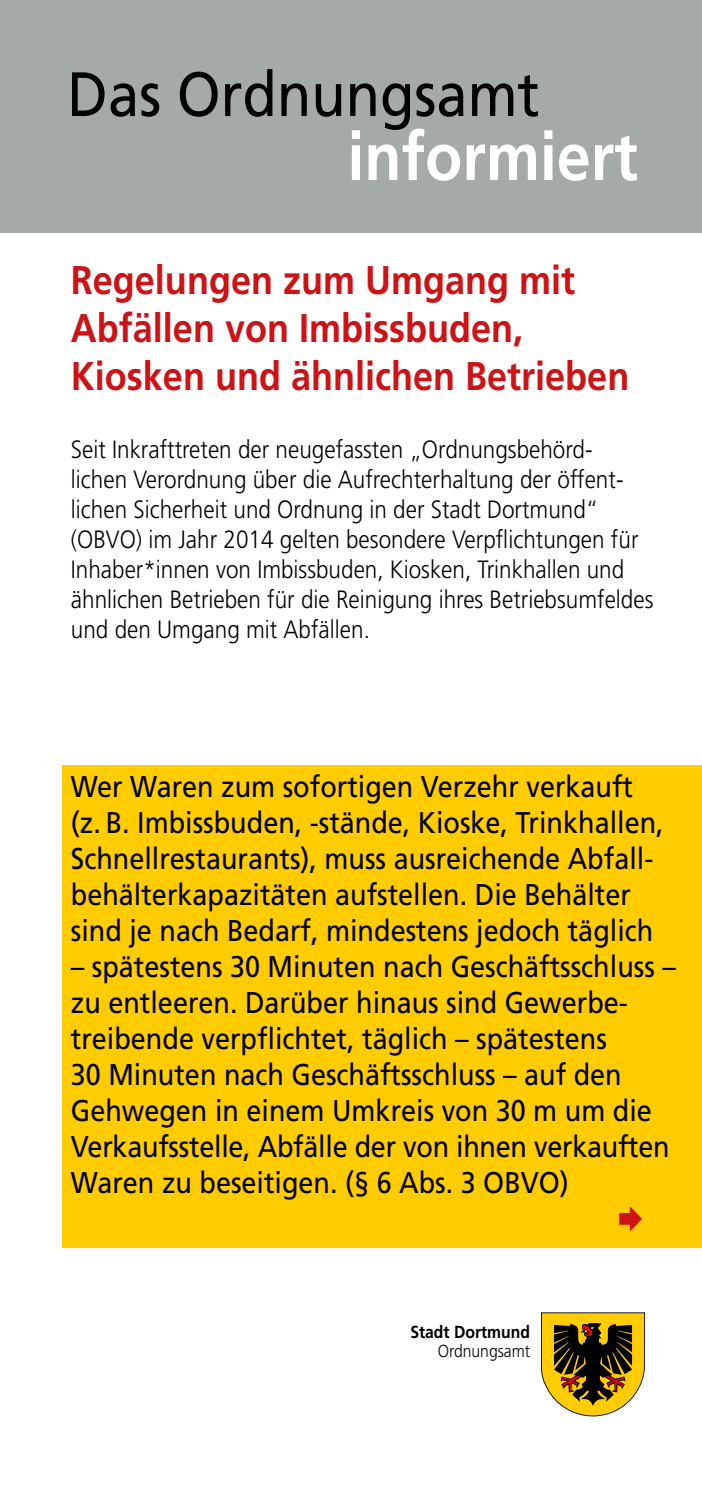
<style>
.page{position:relative;width:702px;height:1489px;background:#fff}
.page>*{position:absolute;margin:0;border:0;box-sizing:border-box;transform-origin:0 0}
.t1{font:700 67.5px "Frutiger LT";color:#fff;scale:.9 1}
.t2{font:62.5px "Frutiger LT";color:#000;scale:.9 1}
.t3{font:700 40px/48px "Frutiger LT";color:#cd1316;scale:.9 1}
.t4{font:30px/36px "Frutiger LT";color:#000;scale:.9 1}
.t5{font:300 25px/30px "Frutiger LT";color:#000;scale:.9 1}
.t6{font:700 17.5px "Frutiger LT";color:#000;scale:.9 1}
.t7{font:300 17.5px "Frutiger LT";color:#000;scale:.9 1}
</style>
<div class="page">
<div style="left:0;top:0;width:702px;height:232px;background:#a4a9aa"></div>
<div style="left:62px;top:765px;width:640px;height:482px;background:#fc0"></div>
<svg style="left:541px;top:1312px;width:104px;height:104px;background:#997c1b"></svg>
<h2 class="t2" style="left:67px;top:58px;width:526px">Das Ordnungsamt</h2>
<h1 class="t1" style="left:347px;top:117px;width:324px">informiert</h1>
<h3 class="t3" style="left:71px;top:256px;width:622px">Regelungen zum Umgang mit<br>Abfällen von Imbissbuden,<br>Kiosken und ähnlichen Betrieben</h3>
<p class="t5" style="left:71px;top:435px;width:648px">Seit Inkrafttreten der neugefassten „Ordnungsbehörd&shy;lichen Verordnung über die Aufrechterhaltung der öffent&shy;lichen Sicherheit und Ordnung in der Stadt Dortmund“ (OBVO) im Jahr 2014 gelten besondere Verpflichtungen für Inhaber*innen von Imbissbuden, Kiosken, Trinkhallen und ähnlichen Betrieben für die Reinigung ihres Betriebsumfeldes und den Umgang mit Abfällen.</p>
<p class="t4" style="left:71px;top:768px;width:660px">Wer Waren zum sofortigen Verzehr verkauft (z. B. Imbissbuden, -stände, Kioske, Trinkhallen, Schnellrestaurants), muss ausreichende Abfall&shy;behälterkapazitäten aufstellen. Die Behälter sind je nach Bedarf, mindestens jedoch täglich</p>
<p class="t4" style="left:71px;top:948px;width:673px">– spätestens 30 Minuten nach Geschäftsschluss – zu entleeren. Darüber hinaus sind Gewerbe&shy;treibende verpflichtet, täglich – spätestens<br>30 Minuten nach Geschäftsschluss – auf den Gehwegen in einem Umkreis von 30 m um die Verkaufsstelle, Abfälle der von ihnen verkauften Waren zu beseitigen. (§ 6 Abs. 3 OBVO)</p>
<p class="t6" style="left:410px;top:1321px;width:134px">Stadt Dortmund</p>
<p class="t7" style="left:437px;top:1340px;width:104px">Ordnungsamt</p>
</div>
